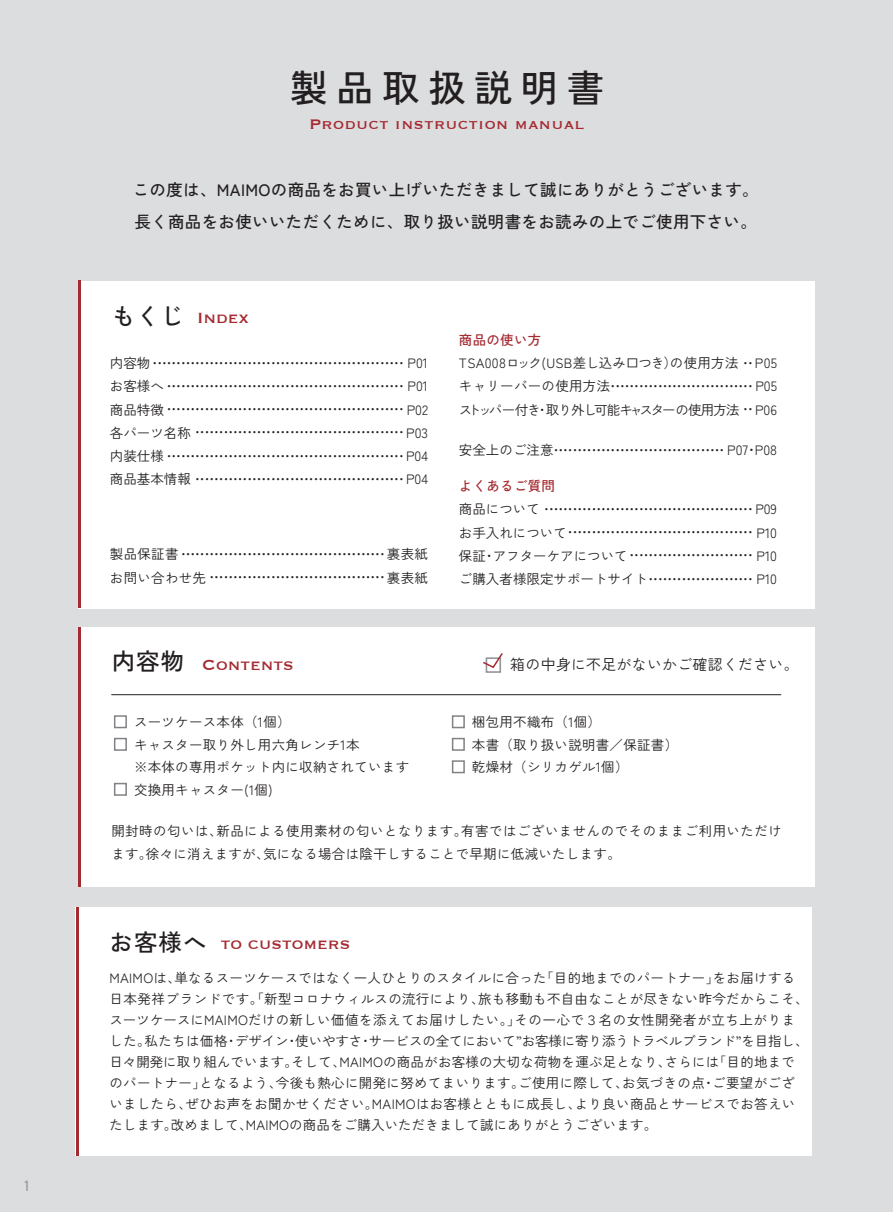
<style>
.page{position:relative;width:893px;height:1212px;background:#dcdddf}
.page>*{position:absolute;margin:0;border:0;box-sizing:border-box;transform-origin:0 0}
.t1{font:500 37.5px "Zen Kaku Gothic New";letter-spacing:.23em;color:#231f20}
.t2{font:500 23.4px "Zen Kaku Gothic New";letter-spacing:.05em;color:#231f20}
.t3{font:19.5px/23.2px "Zen Kaku Gothic New";color:#231f20;text-align:justify}
.t4{font:19.2px "Copperplate";color:#a52b32}
.t5{font:18px "Copperplate";letter-spacing:.03em;color:#a52b32}
.t6{font:500 16.5px/31.5px "Zen Kaku Gothic New";letter-spacing:.02em;color:#231f20}
.t7{font:15px "DIN2014";color:#939598}
.t8{font:14.85px "Zen Kaku Gothic New";letter-spacing:.02em;color:#231f20}
.t9{font:13.5px/21px "Zen Kaku Gothic New";letter-spacing:.02em;color:#231f20}
.t10{font:13.5px "Zen Kaku Gothic New";letter-spacing:-.06em;color:#231f20}
.t11{font:500 13.5px "Zen Kaku Gothic New";letter-spacing:.02em;color:#a52b32}
</style>
<div class="page">
<div style="left:78px;top:281px;width:736px;height:327px;background:#fff"></div>
<div style="left:76px;top:907px;width:736px;height:248px;background:#fff"></div>
<hr style="left:76px;top:907px;width:3px;height:248px;background:#a52b32">
<hr style="left:78px;top:281px;width:3px;height:327px;background:#a52b32">
<div style="left:78px;top:627px;width:736px;height:260px;background:#fff"></div>
<div style="left:114px;top:715px;width:13px;height:13px;border:2px solid #808285"></div>
<div style="left:114px;top:738px;width:13px;height:13px;border:2px solid #808285"></div>
<div style="left:114px;top:783px;width:13px;height:13px;border:2px solid #808285"></div>
<div style="left:452px;top:715px;width:13px;height:13px;border:2px solid #808285"></div>
<div style="left:452px;top:738px;width:13px;height:13px;border:2px solid #808285"></div>
<div style="left:452px;top:760px;width:13px;height:13px;border:2px solid #808285"></div>
<hr style="left:111px;top:694px;width:670px;height:1px;background:#231f20">
<div style="left:486px;top:657px;width:15px;height:16px;border:2px solid #939598"></div>
<svg style="left:483px;top:653px;width:20px;height:16px"></svg>
<hr style="left:78px;top:627px;width:3px;height:260px;background:#a52b32">
<p class="t7" style="left:23px;top:1176px;width:9px">1</p>
<h1 class="t1" style="left:290px;top:65px;width:316px">製品取扱説明書</h1>
<p class="t5" style="left:309px;top:112px;width:277px">Product instruction manual</p>
<p class="t6" style="left:133px;top:174px;width:627px">この度は、MAIMOの商品をお買い上げいただきまして誠にありがとうございます。長く商品をお使いいただくために、取り扱い説明書をお読みの上でご使用下さい。</p>
<p class="t2" style="left:112px;top:302px;width:74px">もくじ</p>
<p class="t4" style="left:197px;top:305px;width:54px">Index</p>
<p class="t11" style="left:459px;top:331px;width:84px">商品の使い方</p>
<p class="t3" style="left:110px;top:345px;width:320px"><sub>内容物</sub> ..................................................... <sub>P01お客様へ</sub> .................................................. <sub>P01商品特徴</sub> .................................................. <sub>P02各パーツ名称</sub> ............................................ <sub>P03内装仕様</sub> .................................................. <sub>P04商品基本情報</sub> ............................................ <sub>P04</sub></p>
<p class="t9" style="left:459px;top:352px;width:320px">TSA008ロック(USB差し込み口つき）の使用方法 <sup>..</sup> P05</p>
<p class="t3" style="left:459px;top:368px;width:320px"><sub>キャリーバーの使用方法</sub>.............................. <sub>P05</sub></p>
<p class="t10" style="left:459px;top:402px;width:320px">ストッパー付き・取り外し可能キャスターの使用方法 <sup>..</sup> P06</p>
<p class="t3" style="left:459px;top:432px;width:320px"><sub>安全上のご注意</sub>.................................... <sub>P07・P08</sub></p>
<p class="t11" style="left:459px;top:477px;width:98px">よくあるご質問</p>
<p class="t3" style="left:110px;top:536px;width:320px"><sub>製品保証書</sub> ........................................... <sub>裏表紙お問い合わせ先</sub> ..................................... <sub>裏表紙</sub></p>
<p class="t3" style="left:459px;top:491px;width:320px"><sub>商品について</sub> ............................................ <sub>P09お手入れについて</sub>....................................... <sub>P10保証・アフターケアについて</sub>.......................... <sub>P10ご購入者様限定サポートサイト</sub>...................... <sub>P10</sub></p>
<p class="t2" style="left:112px;top:647px;width:74px">内容物</p>
<p class="t8" style="left:510px;top:655px;width:290px">箱の中身に不足がないかご確認ください。</p>
<p class="t4" style="left:202px;top:652px;width:93px">Contents</p>
<p class="t9" style="left:134px;top:711px;width:277px;line-height:22.5px">スーツケース本体（1個）<br>キャスター取り外し用六角レンチ1本<br>※本体の専用ポケット内に収納されています交換用キャスター(1個)</p>
<p class="t9" style="left:472px;top:711px;width:208px;line-height:22.5px">梱包用不織布（1個）<br>本書（取り扱い説明書／保証書）乾燥材（シリカゲル1個）</p>
<p class="t9" style="left:111px;top:819px;width:672px;line-height:23.4px">開封時の匂いは、新品による使用素材の匂いとなります。有害ではございませんのでそのままご利用いただけます。徐々に消えますが、気になる場合は陰干しすることで早期に低減いたします。</p>
<p class="t2" style="left:109px;top:927px;width:99px">お客様へ</p>
<p class="t9" style="left:109px;top:967px;width:701px">MAIMOは、単なるスーツケースではなく一人ひとりのスタイルに合った「目的地までのパートナー」をお届けする日本発祥ブランドです。「新型コロナウィルスの流行により、旅も移動も不自由なことが尽きない昨今だからこそ、スーツケースにMAIMOだけの新しい価値を添えてお届けしたい。」その一心で３名の女性開発者が立ち上がりました。私たちは価格・デザイン・使いやすさ・サービスの全てにおいて”お客様に寄り添うトラベルブランド”を目指し、日々開発に取り組んでいます。そして、MAIMOの商品がお客様の大切な荷物を運ぶ足となり、さらには「目的地までのパートナー」となるよう、今後も熱心に開発に努めてまいります。ご使用に際して、お気づきの点・ご要望がございましたら、ぜひお声をお聞かせください。MAIMOはお客様とともに成長し、より良い商品とサービスでお答えいたします。改めまして、MAIMOの商品をご購入いただきまして誠にありがとうございます。</p>
<p class="t4" style="left:221px;top:931px;width:131px">to customers</p>
</div>
